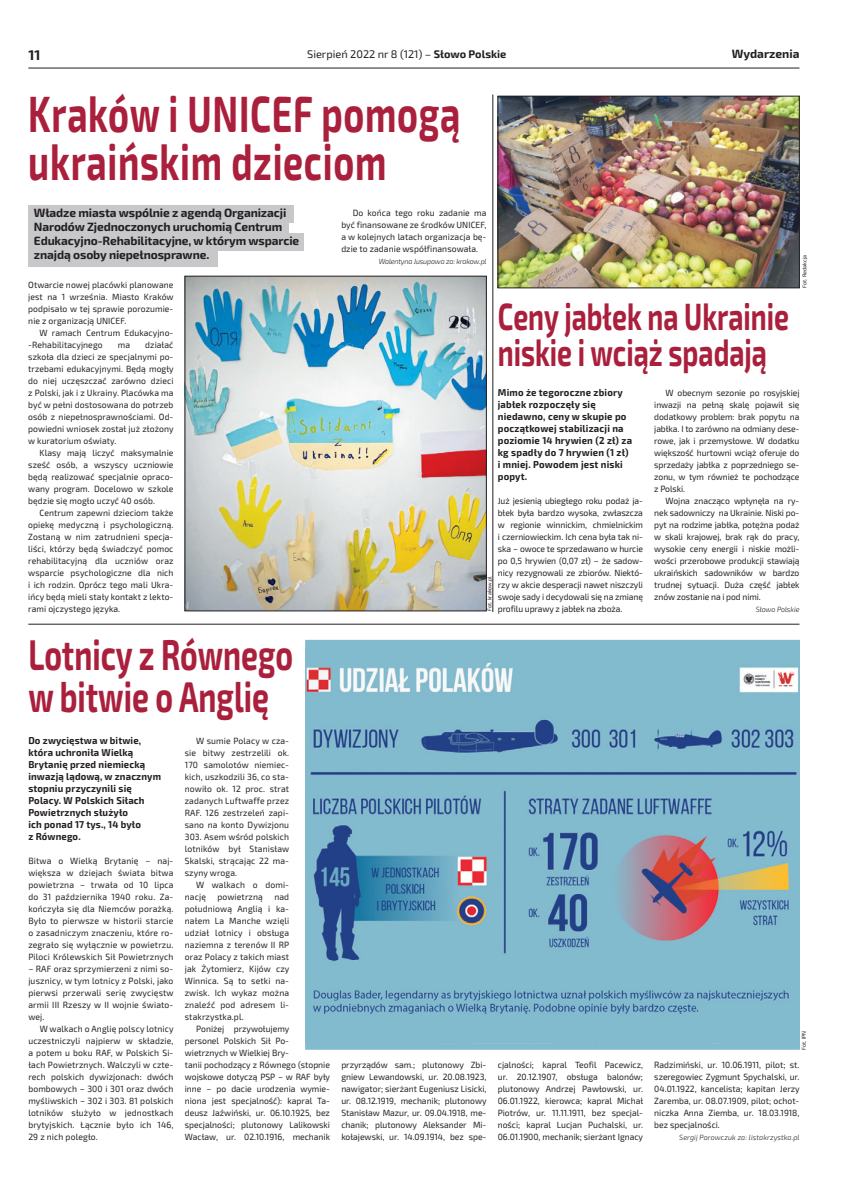
<style>
.page{position:relative;width:842px;height:1185px;background:#fff}
.page>*{position:absolute;margin:0;border:0;box-sizing:border-box;transform-origin:0 0}
.t1{font:700 51px/48px "Exo 2";letter-spacing:.02em;color:#aa203c;scale:.7 1}
.t2{font:700 43px/42px "Exo 2";color:#aa203c;scale:.7 1}
.t3{font:700 38px/36px "Exo 2";color:#aa203c;scale:.7 1}
.t4{font:700 14px "Exo 2";color:#231f20}
.t5{font:700 12px/14px "Exo 2";letter-spacing:-.01em;color:#231f20}
.t6{font:11px "Exo 2";color:#231f20}
.t7{font:700 10px/12px "Exo 2";letter-spacing:.015em;color:#231f20;scale:.95 1}
.t8{font:9px/12px "Exo 2";color:#231f20;text-align:justify;scale:.95 1}
.t9{font:italic 300 7.5px "Exo 2";letter-spacing:-.01em;color:#231f20;scale:.95 1}
.t10{font:italic 300 7.5px "Exo 2";letter-spacing:.015em;color:#231f20;scale:.95 1}
.t11{font:5.5px "Exo 2";color:#231f20}
.s1{font-weight:700}
</style>
<div class="page">
<hr style="left:28px;top:68px;width:771px;height:1px;background:#231f20">
<img style="left:187px;top:278px;width:297px;height:331px">
<div style="left:28px;top:219px;width:261px;height:17px;background:#c7c8ca"></div>
<div style="left:28px;top:233px;width:276px;height:17px;background:#c7c8ca"></div>
<div style="left:28px;top:249px;width:190px;height:17px;background:#c7c8ca"></div>
<div style="left:28px;top:205px;width:266px;height:17px;background:#c7c8ca"></div>
<img style="left:500px;top:98px;width:297px;height:188px">
<div style="left:498px;top:96px;width:301px;height:192px;border:1px solid #231f20"></div>
<hr style="left:28px;top:624px;width:771px;height:1px;background:#231f20">
<div style="left:306px;top:640px;width:493px;height:409px;background:#82bace"></div>
<img style="left:308px;top:662px;width:489px;height:352px">
<hr style="left:493px;top:94px;width:1px;height:518px;background:#231f20">
<h3 class="t4" style="left:28px;top:47px;width:14px">11</h3>
<p class="t6" style="left:307px;top:47px;width:201px">Sierpień 2022 nr 8 (121) – <span class="s1">Słowo Polskie</span></p>
<h3 class="t5" style="left:732px;top:47px;width:69px">Wydarzenia</h3>
<h1 class="t1" style="left:28px;top:91px;width:619px">Kraków i UNICEF pomogą ukraińskim dzieciom</h1>
<h3 class="t5" style="left:34px;top:206px;width:267px">Władze miasta wspólnie z agendą Organizacji Narodów Zjednoczonych uruchomią Centrum Edukacyjno-Rehabilitacyjne, w którym wsparcie znajdą osoby niepełnosprawne.</h3>
<p class="t8" style="left:28px;top:279px;width:155px">Otwarcie nowej placówki planowane jest na 1 września. Miasto Kraków podpisało w tej sprawie porozumie&shy;nie z organizacją UNICEF.</p>
<p class="t8" style="left:28px;top:327px;width:154px;text-indent:11px">W ramach Centrum Edukacyjno--Rehabilitacyjnego</p>
<p class="t8" style="left:341px;top:207px;width:154px;text-indent:11px">Do końca tego roku zadanie ma być finansowane ze środków UNICEF, a w kolejnych latach organizacja bę&shy;dzie to zadanie współfinansowała.</p>
<p class="t9" style="left:379px;top:257px;width:115px">Walentyna Jusupowa za: krakow.pl</p>
<p class="t11" style="left:801px;top:288px;width:34px;rotate:-90deg">Fot. Redakcja</p>
<h3 class="t3" style="left:498px;top:299px;width:417px">Ceny jabłek na Ukrainie niskie i wciąż spadają</h3>
<p class="t7" style="left:498px;top:387px;width:143px">Mimo że tegoroczne zbiory jabłek rozpoczęły się niedawno, ceny w skupie po początkowej stabilizacji na poziomie 14 hrywien (2 zł) za kg spadły do 7 hrywien (1 zł) i mniej. Powodem jest niski popyt.</p>
<p class="t8" style="left:498px;top:495px;width:154px">Już jesienią ubiegłego roku podaż ja&shy;błek była bardzo wysoka, zwłaszcza w regionie winnickim, chmielnickim i czerniowieckim. Ich cena była tak ni&shy;ska − owoce te sprzedawano w hurcie po 0,5 hrywien (0,07 zł) − że sadow&shy;nicy rezygnowali ze zbiorów. Niektó&shy;rzy w akcie desperacji nawet niszczyli swoje sady i decydowali się na zmianę profilu uprawy z jabłek na zboża.</p>
<p class="t8" style="left:28px;top:339px;width:155px;text-indent:117px">działać szkoła dla dzieci ze specjalnymi po&shy;trzebami edukacyjnymi. Będą mogły do niej uczęszczać zarówno dzieci z Polski, jak i z Ukrainy. Placówka ma być w pełni dostosowana do potrzeb osób z niepełnosprawnościami. Od&shy;powiedni wniosek został już złożony w kuratorium oświaty.</p>
<p class="t8" style="left:28px;top:447px;width:154px;text-indent:11px">Klasy mają liczyć maksymalnie sześć osób, a wszyscy uczniowie będą realizować specjalnie opraco&shy;wany program. Docelowo w szkole będzie się mogło uczyć 40 osób.</p>
<p class="t8" style="left:28px;top:507px;width:154px;text-indent:11px">Centrum zapewni dzieciom także opiekę medyczną i psychologiczną.<br>Zostaną w nim zatrudnieni specja&shy;liści, którzy będą świadczyć pomoc rehabilitacyjną dla uczniów oraz wsparcie psychologiczne dla nich i ich rodzin. Oprócz tego mali Ukra&shy;ińcy będą mieli stały kontakt z lekto&shy;rami ojczystego języka.</p>
<p class="t8" style="left:118px;top:339px;width:14px">ma</p>
<p class="t8" style="left:654px;top:387px;width:154px;text-indent:11px">W obecnym sezonie po rosyjskiej inwazji na pełną skalę pojawił się dodatkowy problem: brak popytu na jabłka. I to zarówno na odmiany dese&shy;rowe, jak i przemysłowe. W dodatku większość hurtowni wciąż oferuje do sprzedaży jabłka z poprzedniego se&shy;zonu, w tym również te pochodzące z Polski.</p>
<p class="t8" style="left:654px;top:495px;width:154px;text-indent:11px">Wojna znacząco wpłynęła na ry&shy;nek sadowniczy na Ukrainie. Niski po&shy;pyt na rodzime jabłka, potężna podaż w skali krajowej, brak rąk do pracy, wysokie ceny energii i niskie możli&shy;wości przerobowe produkcji stawiają ukraińskich sadowników w bardzo trudnej sytuacji. Duża część jabłek znów zostanie na i pod nimi.</p>
<p class="t9" style="left:756px;top:605px;width:47px">Słowo Polskie</p>
<p class="t11" style="left:486px;top:611px;width:36px;rotate:-90deg">Fot. krakow.pl</p>
<h2 class="t2" style="left:28px;top:635px;width:380px">Lotnicy z Równego w bitwie o Anglię</h2>
<p class="t7" style="left:28px;top:735px;width:141px">Do zwycięstwa w bitwie, która uchroniła Wielką<br>Brytanię przed niemiecką inwazją lądową, w znacznym stopniu przyczynili się<br>Polacy. W Polskich Siłach<br>Powietrznych służyło<br>ich ponad 17 tys., 14 było<br>z Równego.</p>
<p class="t8" style="left:28px;top:855px;width:154px">Bitwa o Wielką Brytanię − naj&shy;większa w dziejach świata bitwa powietrzna − trwała od 10 lipca do 31 października 1940 roku. Za&shy;kończyła się dla Niemców porażką.<br>Było to pierwsze w historii starcie o zasadniczym znaczeniu, które ro&shy;zegrało się wyłącznie w powietrzu.<br>Piloci Królewskich Sił Powietrznych</p>
<p class="t8" style="left:28px;top:963px;width:154px">– RAF oraz sprzymierzeni z nimi so&shy;jusznicy, w tym lotnicy z Polski, jako pierwsi przerwali serię zwycięstw armii III Rzeszy w II wojnie świato&shy;wej.</p>
<p class="t8" style="left:28px;top:1023px;width:154px;text-indent:11px">W walkach o Anglię polscy lotnicy uczestniczyli najpierw w składzie, a potem u boku RAF, w Polskich Si&shy;łach Powietrznych. Walczyli w czte&shy;rech polskich dywizjonach: dwóch bombowych − 300 i 301 oraz dwóch myśliwskich − 302 i 303. 81 polskich lotników służyło w jednostkach brytyjskich. Łącznie było ich 146, 29 z nich poległo.</p>
<p class="t8" style="left:185px;top:735px;width:111px;text-indent:11px">W sumie Polacy w cza&shy;sie bitwy zestrzelili ok.<br>170 samolotów niemiec&shy;kich, uszkodzili 36, co sta&shy;nowiło ok. 12 proc. strat zadanych Luftwaffe przez RAF. 126 zestrzeleń zapi&shy;sano na konto Dywizjonu 303. Asem wśród polskich lotników był Stanisław Skalski, strącając 22 ma&shy;szyny wroga.</p>
<p class="t8" style="left:185px;top:879px;width:111px;text-indent:11px">W walkach o domi&shy;nację</p>
<p class="t8" style="left:185px;top:891px;width:111px;text-indent:89px">nad południową Anglią i ka&shy;nałem La Manche wzięli udział lotnicy i obsługa naziemna z terenów II RP oraz Polacy z takich miast jak Żytomierz, Kijów czy Winnica. Są to setki na&shy;zwisk. Ich wykaz można znaleźć pod adresem li&shy;stakrzystka.pl.</p>
<p class="t8" style="left:185px;top:1023px;width:154px;text-align:left;text-indent:11px">Poniżej przywołujemy<br>personel Polskich Sił Po&shy;wietrznych w Wielkiej Bry-<br>tanii pochodzący z Równego (stopnie wojskowe dotyczą PSP − w RAF były inne − po dacie urodzenia wymie&shy;niona jest specjalność): kapral Ta&shy;deusz Jaźwiński, ur. 06.10.1925, bez specjalności; plutonowy Lalikowski<br>Wacław, ur. 02.10.1916, mechanik</p>
<p class="t8" style="left:217px;top:891px;width:49px">powietrzną</p>
<p class="t11" style="left:801px;top:1050px;width:21px;rotate:-90deg">Fot. IPN</p>
<p class="t8" style="left:341px;top:1059px;width:154px">przyrządów sam.; plutonowy Zbi&shy;gniew Lewandowski, ur. 20.08.1923, nawigator; sierżant Eugeniusz Lisicki, ur. 08.12.1919, mechanik; plutonowy Stanisław Mazur, ur. 09.04.1918, me&shy;chanik; plutonowy Aleksander Mi&shy;kołajewski, ur. 14.09.1914, bez spe-</p>
<p class="t8" style="left:498px;top:1059px;width:155px">cjalności; kapral Teofil Pacewicz, ur. 20.12.1907, obsługa balonów; plutonowy Andrzej Pawłowski, ur.<br>06.01.1922, kierowca; kapral Michał Piotrów, ur. 11.11.1911, bez specjal&shy;ności; kapral Lucjan Puchalski, ur.<br>06.01.1900, mechanik; sierżant Ignacy</p>
<p class="t8" style="left:654px;top:1059px;width:154px">Radzimiński, ur. 10.06.1911, pilot; st. szeregowiec Zygmunt Spychalski, ur.<br>04.01.1922, kancelista; kapitan Jerzy Zaremba, ur. 08.07.1909, pilot; ochot&shy;niczka Anna Ziemba, ur. 18.03.1918, bez specjalności.</p>
<p class="t10" style="left:679px;top:1133px;width:128px">Sergij Porowczuk za: listakrzystka.pl</p>
</div>
